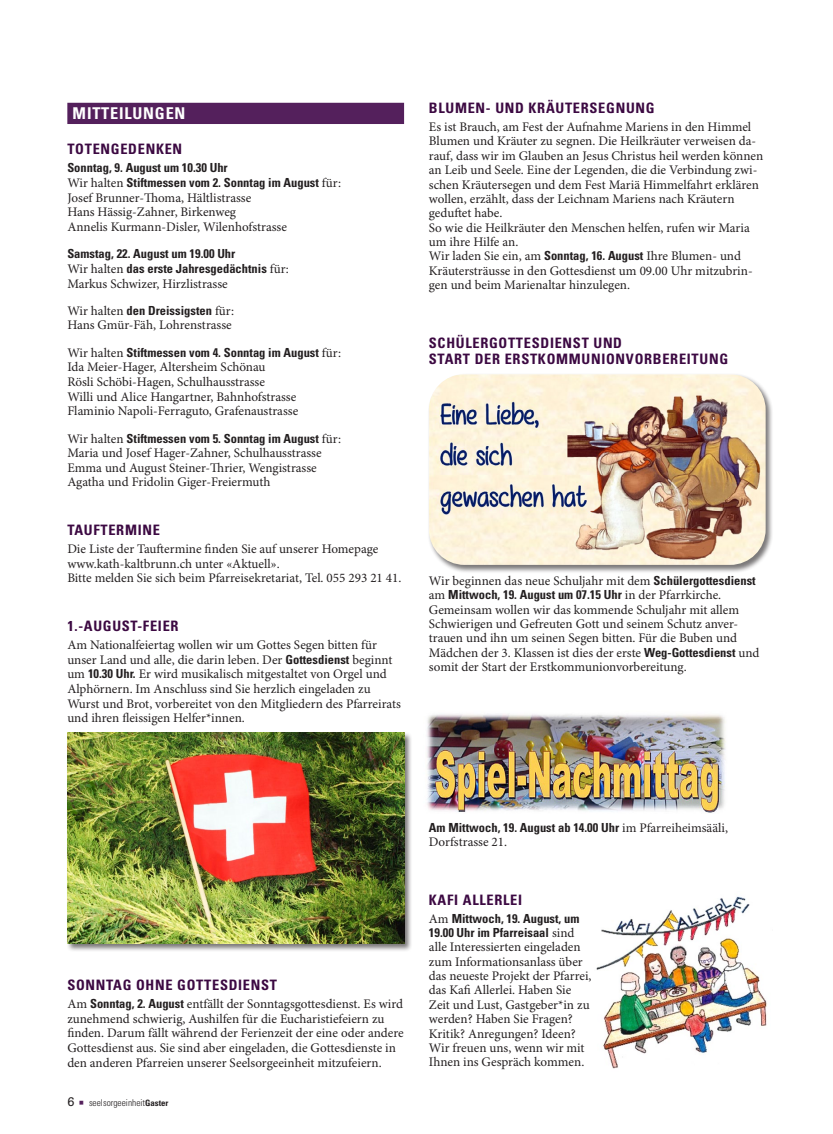
<style>
.page{position:relative;width:833px;height:1134px;background:#fff}
.page>*{position:absolute;margin:0;border:0;box-sizing:border-box;transform-origin:0 0}
.t1{font:700 condensed 16.25px "Univers LT Std";letter-spacing:.05em;color:#fff}
.t2{font:700 condensed 14.38px/16.1px "Univers LT Std";letter-spacing:.05em;color:#3c0942}
.t3{font:13.12px/14.4px "Minion Pro";color:#231f20}
.t4{font:700 condensed 12.5px/14.6px "Univers LT Std";color:#231f20}
.t5{font:300 condensed 9.38px "Univers LT Std";color:#231f20}
.s1{font-family:"Minion Pro";font-weight:400;font-stretch:normal;font-size:13.12px}
.s2{font-family:"Univers LT Std";font-weight:700;font-stretch:condensed;font-size:12.5px}
.s3{font-weight:400;font-stretch:normal;font-size:12.5px}
.s4{font-family:"Minion Pro";font-weight:400;font-stretch:normal;font-size:13.12px;color:#54205c}
.s5{font-weight:700;font-size:8.75px}
</style>
<div class="page">
<div style="left:428px;top:373px;width:346px;height:200px;background:#231f20;opacity:.6"></div>
<img style="left:429px;top:374px;width:336px;height:191px">
<img style="left:427px;top:714px;width:299px;height:99px">
<div style="left:67px;top:103px;width:337px;height:21px;background:#54205c"></div>
<div style="left:66px;top:732px;width:346px;height:220px;background:#231f20;opacity:.6"></div>
<img style="left:67px;top:733px;width:337px;height:211px">
<img style="left:596px;top:896px;width:171px;height:173px">
<p class="t1" style="left:73px;top:103px;width:114px">MITTEILUNGEN</p>
<p class="t2" style="left:67px;top:141px;width:116px">TOTENGEDENKEN</p>
<p class="t4" style="left:67px;top:161px;width:275px">Sonntag, 9. August um 10.30 Uhr<br><span class="s1">Wir halten</span> Stiftmessen vom 2. Sonntag im August <span class="s1">für:</span></p>
<p class="t3" style="left:67px;top:191px;width:221px">Josef Brunner-Thoma, Hältlistrasse<br>Hans Hässig-Zahner, Birkenweg<br>Annelis Kurmann-Disler, Wilenhofstrasse</p>
<p class="t4" style="left:67px;top:246px;width:223px">Samstag, 22. August um 19.00 Uhr<br><span class="s1">Wir halten</span> das erste Jahresgedächtnis <span class="s1">für:</span></p>
<p class="t3" style="left:67px;top:277px;width:162px">Markus Schwizer, Hirzlistrasse</p>
<p class="t4" style="left:67px;top:303px;width:168px"><span class="s1">Wir halten</span> den Dreissigsten <span class="s1">für:</span></p>
<p class="t3" style="left:67px;top:319px;width:166px">Hans Gmür-Fäh, Lohrenstrasse</p>
<p class="t4" style="left:67px;top:345px;width:275px"><span class="s1">Wir halten</span> Stiftmessen vom 4. Sonntag im August <span class="s1">für:</span></p>
<p class="t3" style="left:67px;top:360px;width:232px">Ida Meier-Hager, Altersheim Schönau<br>Rösli Schöbi-Hagen, Schulhausstrasse<br>Willi und Alice Hangartner, Bahnhofstrasse Flaminio Napoli-Ferraguto, Grafenaustrasse</p>
<p class="t4" style="left:67px;top:431px;width:275px"><span class="s1">Wir halten</span> Stiftmessen vom 5. Sonntag im August <span class="s1">für:</span></p>
<p class="t3" style="left:67px;top:446px;width:256px">Maria und Josef Hager-Zahner, Schulhausstrasse<br>Emma und August Steiner-Thrier, Wengistrasse<br>Agatha und Fridolin Giger-Freiermuth</p>
<p class="t2" style="left:67px;top:522px;width:94px">TAUFTERMINE</p>
<p class="t3" style="left:67px;top:542px;width:336px">Die Liste der Tauftermine finden Sie auf unserer Homepage www.kath-kaltbrunn.ch unter «Aktuell».<br>Bitte melden Sie sich beim Pfarreisekretariat, Tel. 055 293 21 41.</p>
<p class="t2" style="left:67px;top:618px;width:113px">1.-AUGUST-FEIER</p>
<p class="t3" style="left:67px;top:638px;width:335px">Am Nationalfeiertag wollen wir um Gottes Segen bitten für unser Land und alle, die darin leben. Der <span class="s2">Gottesdienst</span> beginnt um <span class="s2">10.30 Uhr.</span> Er wird musikalisch mitgestaltet von Orgel und Alphörnern. Im Anschluss sind Sie herzlich eingeladen zu Wurst und Brot, vorbereitet von den Mitgliedern des Pfarreirats und ihren fleissigen Helfer*innen.</p>
<p class="t2" style="left:429px;top:100px;width:227px">BLUMEN- UND KRÄUTERSEGNUNG</p>
<p class="t3" style="left:429px;top:120px;width:336px">Es ist Brauch, am Fest der Aufnahme Mariens in den Himmel Blumen und Kräuter zu segnen. Die Heilkräuter verweisen da&shy;rauf, dass wir im Glauben an Jesus Christus heil werden können an Leib und Seele. Eine der Legenden, die die Verbindung zwi&shy;schen Kräutersegen und dem Fest Mariä Himmelfahrt erklären wollen, erzählt, dass der Leichnam Mariens nach Kräutern geduftet habe.<br>So wie die Heilkräuter den Menschen helfen, rufen wir Maria um ihre Hilfe an.<br>Wir laden Sie ein, am <span class="s2">Sonntag, 16. August</span> Ihre Blumen- und Kräutersträusse in den Gottesdienst um 09.00 Uhr mitzubrin&shy;gen und beim Marienaltar hinzulegen.</p>
<p class="t2" style="left:429px;top:334px;width:301px">SCHÜLERGOTTESDIENST UND<br>START DER ERSTKOMMUNIONVORBEREITUNG</p>
<p class="t3" style="left:429px;top:574px;width:328px">Wir beginnen das neue Schuljahr mit dem <span class="s2">Schülergottesdienst</span></p>
<p class="t4" style="left:429px;top:587px;width:294px"><span class="s1">am</span> Mittwoch, 19. August um 07.15 Uhr <span class="s1">in der Pfarrkirche.</span></p>
<p class="t3" style="left:429px;top:603px;width:332px">Gemeinsam wollen wir das kommende Schuljahr mit allem Schwierigen und Gefreuten Gott und seinem Schutz anver&shy;trauen und ihn um seinen Segen bitten. Für die Buben und Mädchen der 3. Klassen ist dies der erste <span class="s2">Weg-Gottesdienst</span> und somit der Start der Erstkommunionvorbereitung.</p>
<p class="t2" style="left:67px;top:977px;width:211px">SONNTAG OHNE GOTTESDIENST</p>
<p class="t3" style="left:67px;top:997px;width:338px">Am <span class="s2">Sonntag, 2. August</span> entfällt der Sonntagsgottesdienst. Es wird zunehmend schwierig, Aushilfen für die Eucharistiefeiern zu finden. Darum fällt während der Ferienzeit der eine oder andere Gottesdienst aus. Sie sind aber eingeladen, die Gottesdienste in den anderen Pfarreien unserer Seelsorgeeinheit mitzufeiern.</p>
<p class="t5" style="left:67px;top:1097px;width:103px"><span class="s3">6</span> <span class="s4">■</span> seelsorgeeinheit<span class="s5">Gaster</span></p>
<p class="t4" style="left:429px;top:820px;width:300px">Am Mittwoch, 19. August ab 14.00 Uhr <span class="s1">im Pfarreiheimsääli,</span></p>
<p class="t3" style="left:429px;top:835px;width:80px">Dorfstrasse 21.</p>
<p class="t2" style="left:429px;top:891px;width:95px">KAFI ALLERLEI</p>
<p class="t4" style="left:429px;top:911px;width:152px"><span class="s1">Am</span> Mittwoch, 19. August, um<br>19.00 Uhr im Pfarreisaal <span class="s1">sind</span></p>
<p class="t3" style="left:429px;top:940px;width:164px">alle Interessierten eingeladen zum Informationsanlass über das neueste Projekt der Pfarrei, das Kafi Allerlei. Haben Sie<br>Zeit und Lust, Gastgeber*in zu werden? Haben Sie Fragen?<br>Kritik? Anregungen? Ideen?<br>Wir freuen uns, wenn wir mit<br>Ihnen ins Gespräch kommen.</p>
</div>
